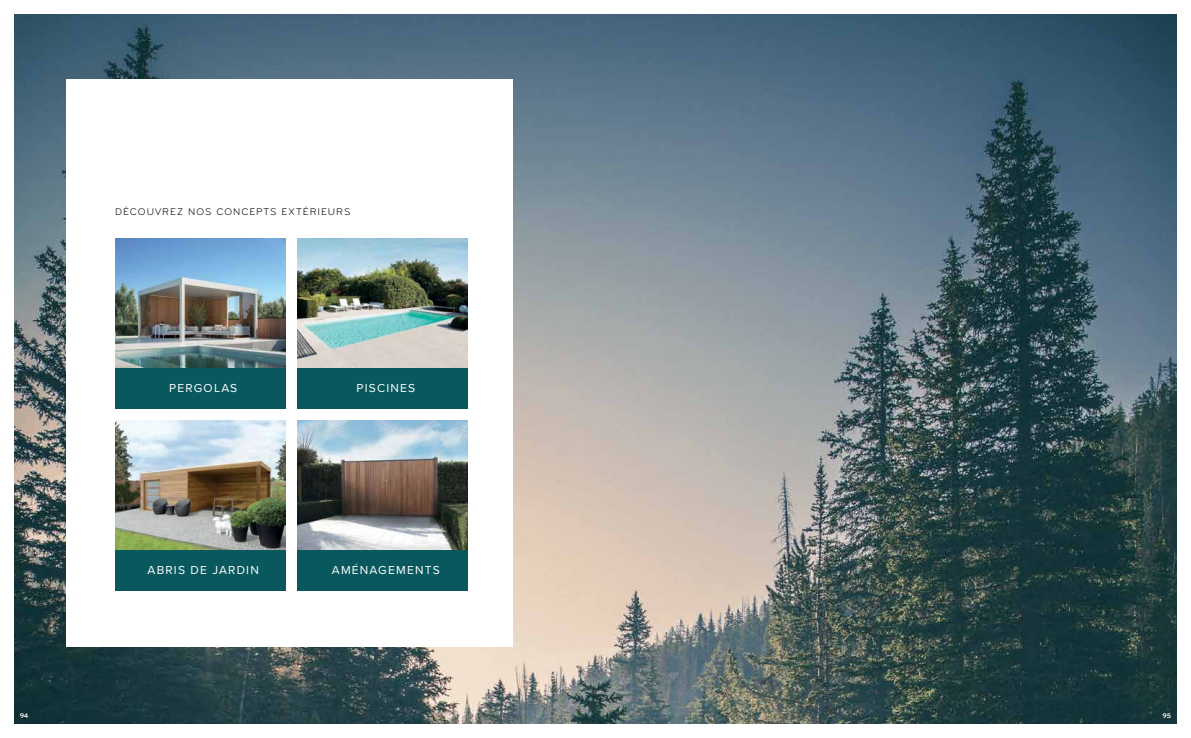
<style>
.page{position:relative;width:1191px;height:738px;background:#fff}
.page>*{position:absolute;margin:0;border:0;box-sizing:border-box;transform-origin:0 0}
.t1{font:12px "Proxima Nova";letter-spacing:.1em;color:#fff}
.t2{font:10px "Bryant Pro";letter-spacing:.1em;color:#000}
.t3{font:700 7px "Bryant Pro";color:#fff}
</style>
<div class="page">
<img style="left:14px;top:14px;width:1162px;height:709px">
<div style="left:67px;top:79px;width:446px;height:567px;background:#fff"></div>
<img style="left:115px;top:238px;width:170px;height:130px">
<img style="left:115px;top:420px;width:170px;height:130px">
<img style="left:298px;top:238px;width:170px;height:130px">
<img style="left:298px;top:420px;width:170px;height:130px">
<div style="left:115px;top:368px;width:170px;height:40px;background:#08585e"></div>
<div style="left:115px;top:550px;width:170px;height:40px;background:#08585e"></div>
<div style="left:298px;top:368px;width:170px;height:40px;background:#08585e"></div>
<div style="left:298px;top:550px;width:170px;height:40px;background:#08585e"></div>
<p class="t2" style="left:115px;top:205px;width:237px">DÉCOUVREZ NOS CONCEPTS EXTÉRIEURS</p>
<p class="t1" style="left:169px;top:379px;width:70px">PERGOLAS</p>
<p class="t1" style="left:148px;top:560px;width:113px">ABRIS DE JARDIN</p>
<p class="t1" style="left:356px;top:379px;width:60px">PISCINES</p>
<p class="t1" style="left:332px;top:560px;width:109px">AMÉNAGEMENTS</p>
<p class="t3" style="left:20px;top:710px;width:10px">94</p>
<p class="t3" style="left:1162px;top:710px;width:10px">95</p>
</div>
